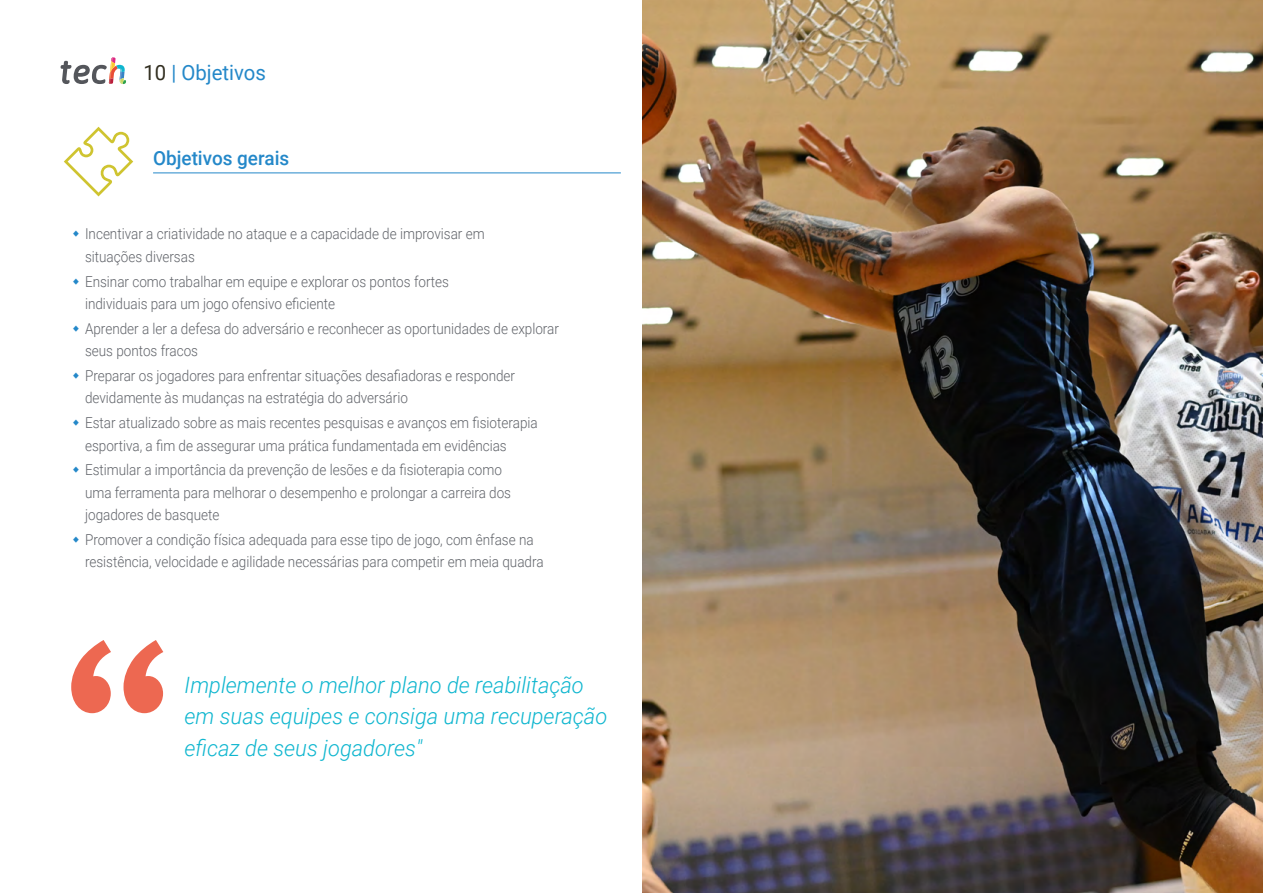
<style>
.page{position:relative;width:1263px;height:893px;background:#fff}
.page>*{position:absolute;margin:0;border:0;box-sizing:border-box;transform-origin:0 0}
.t1{font:italic 300 22.5px/31.5px "Roboto";color:#0fb6cf}
.t2{font:21px "Roboto";color:#2488c9}
.t3{font:500 19.5px "Roboto";color:#2488c9}
.t4{font:300 15px/22.5px "Roboto";color:#61646a;scale:.9 1}
.s1{color:#312e20}
</style>
<div class="page">
<hr style="left:153px;top:173px;width:468px;height:1px;background:#2488c9">
<svg style="left:64px;top:127px;width:69px;height:69px"></svg>
<img style="left:642px;top:0;width:621px;height:893px">
<svg style="left:61px;top:57px;width:65px;height:27px"></svg>
<svg style="left:71px;top:640px;width:92px;height:73px"></svg>
<h2 class="t2" style="left:144px;top:57px;width:124px"><span class="s1">10</span> | Objetivos</h2>
<h3 class="t3" style="left:153px;top:144px;width:138px">Objetivos gerais</h3>
<p class="t4" style="left:85px;top:222px;width:446px">Incentivar a criatividade no ataque e a capacidade de improvisar em situações diversas</p>
<p class="t4" style="left:85px;top:269px;width:406px">Ensinar como trabalhar em equipe e explorar os pontos fortes individuais para um jogo ofensivo eficiente</p>
<p class="t4" style="left:85px;top:317px;width:528px">Aprender a ler a defesa do adversário e reconhecer as oportunidades de explorar seus pontos fracos</p>
<p class="t4" style="left:85px;top:364px;width:479px">Preparar os jogadores para enfrentar situações desafiadoras e responder devidamente às mudanças na estratégia do adversário</p>
<p class="t4" style="left:85px;top:411px;width:504px">Estar atualizado sobre as mais recentes pesquisas e avanços em fisioterapia esportiva, a fim de assegurar uma prática fundamentada em evidências</p>
<p class="t4" style="left:85px;top:458px;width:475px">Estimular a importância da prevenção de lesões e da fisioterapia como uma ferramenta para melhorar o desempenho e prolongar a carreira dos jogadores de basquete</p>
<p class="t4" style="left:85px;top:528px;width:511px">Promover a condição física adequada para esse tipo de jogo, com ênfase na resistência, velocidade e agilidade necessárias para competir em meia quadra</p>
<h1 class="t1" style="left:185px;top:668px;width:424px">Implemente o melhor plano de reabilitação em suas equipes e consiga uma recuperação eficaz de seus jogadores"</h1>
</div>
